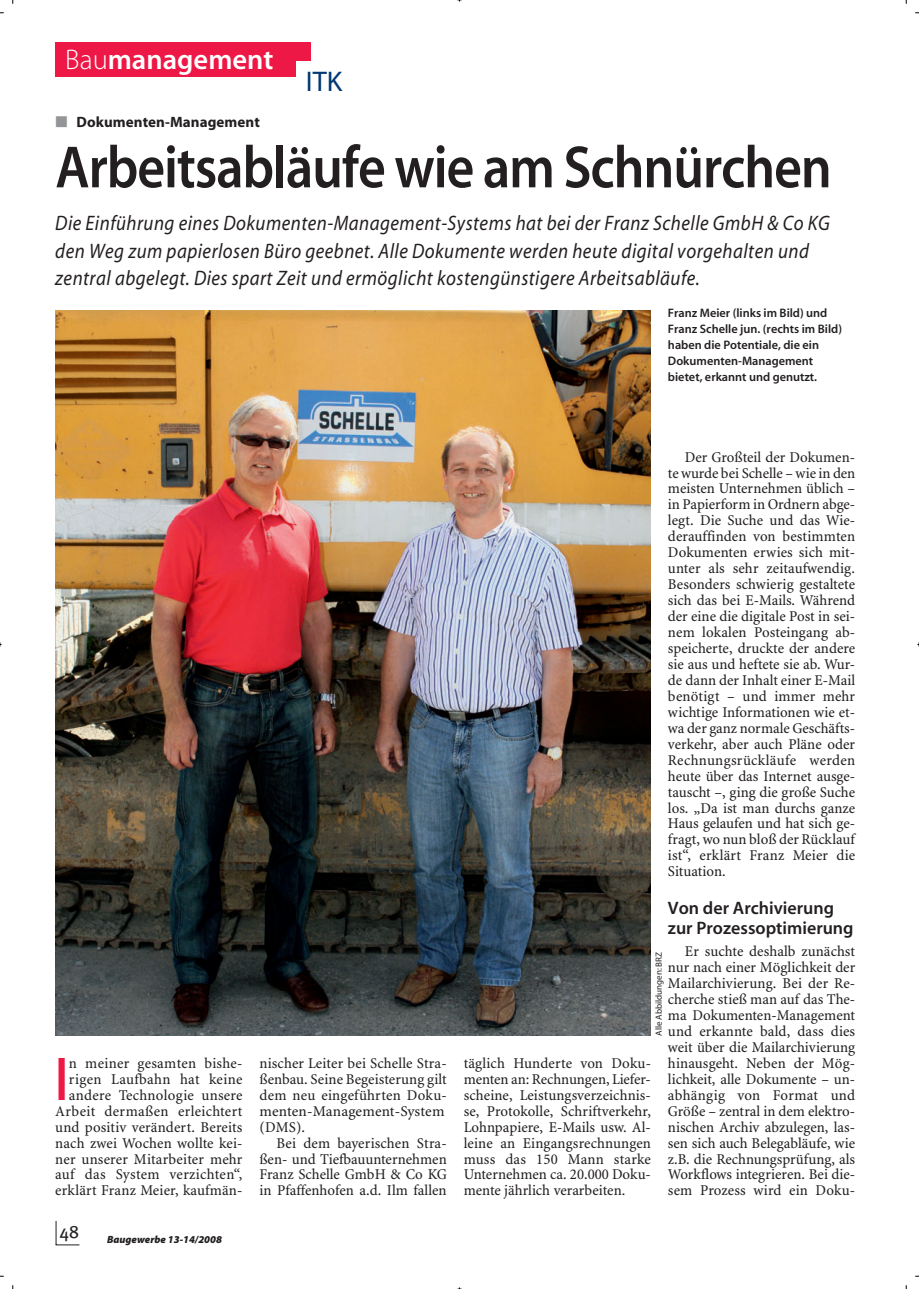
<style>
.page{position:relative;width:919px;height:1289px;background:#fff}
.page>*{position:absolute;margin:0;border:0;box-sizing:border-box;transform-origin:0 0}
.t1{font:600 62.25px "Myriad T1";color:#ed1845;scale:.8 1}
.t2{font:600 60px "Myriad T1";letter-spacing:-.02em;color:#231f20;scale:.9 1}
.t3{font:600 28.5px "Myriad T1";color:#fff}
.t4{font:28.5px "Myriad T1";color:#013874}
.t5{font:italic 21px/27.6px "Myriad T1";letter-spacing:.025em;color:#231f20;scale:.9 1}
.t6{font:600 18px/20.5px "Myriad T1";color:#231f20}
.t7{font:18px "Meta Plus";color:#231f20}
.t8{font:15px/15.9px "RM Minion Mager";letter-spacing:.01em;color:#231f20;text-align:justify}
.t9{font:700 15px "Myriad T1";letter-spacing:.005em;color:#231f20}
.t10{font:600 12.3px/15.9px "Myriad T1";color:#231f20}
.t11{font:italic 900 10.5px "Myriad T1";color:#231f20}
.t12{font:9px "Myriad T1";color:#231f20}
.s1{font-weight:300}
.s2{font-family:"Bundesbahn Pi Two";font-weight:400;font-size:21px;color:#939598}
</style>
<div class="page">
<svg style="left:56px;top:1221px;width:23px;height:24px"></svg>
<div style="left:55px;top:43px;width:255px;height:34px;background:#ed1845"></div>
<div style="left:296px;top:62px;width:414px;height:34px;background:#fff"></div>
<img style="left:55px;top:310px;width:596px;height:725px">
<h3 class="t3" style="left:65px;top:48px;width:210px"><span class="s1">Bau</span> management</h3>
<h3 class="t4" style="left:306px;top:70px;width:38px">ITK</h3>
<p class="t9" style="left:55px;top:116px;width:206px"><span class="s2">-</span> Dokumenten-Management</p>
<h2 class="t2" style="left:55px;top:144px;width:864px">Arbeitsabläufe wie am Schnürchen</h2>
<p class="t5" style="left:55px;top:210px;width:862px">Die Einführung eines Dokumenten-Management-Systems hat bei der Franz Schelle GmbH &amp; Co KG den Weg zum papierlosen Büro geebnet. Alle Dokumente werden heute digital vorgehalten und zentral abgelegt. Dies spart Zeit und ermöglicht kostengünstigere Arbeitsabläufe.</p>
<p class="t10" style="left:668px;top:306px;width:175px">Franz Meier (links im Bild) und<br>Franz Schelle jun. (rechts im Bild) haben die Potentiale, die ein<br>Dokumenten-Management bietet, erkannt und genutzt.</p>
<p class="t8" style="left:55px;top:1056px;width:189px;text-align:right">n meiner gesamten bishe&shy;rigen Laufbahn hat keine andere Technologie unsere<br>Arbeit dermaßen erleichtert und positiv verändert. Bereits nach zwei Wochen wollte kei&shy;ner unserer Mitarbeiter mehr auf das System verzichten“, erklärt Franz Meier, kaufmän-</p>
<h1 class="t1" style="left:55px;top:1055px;width:18px">I</h1>
<p class="t7" style="left:59px;top:1224px;width:21px">48</p>
<p class="t11" style="left:107px;top:1235px;width:116px">Baugewerbe 13-14/2008</p>
<p class="t8" style="left:259px;top:1056px;width:189px;text-align:left">nischer Leiter bei Schelle Stra&shy;ßenbau. Seine Begeisterung gilt dem neu eingeführten Doku&shy;menten-Management-System (DMS).</p>
<p class="t8" style="left:259px;top:1135px;width:189px;text-indent:17px">Bei dem bayerischen Stra&shy;ßen- und Tiefbauunternehmen Franz Schelle GmbH &amp; Co KG in Pfaffenhofen a.d. Ilm fallen</p>
<p class="t8" style="left:668px;top:450px;width:189px;text-indent:17px">Der Großteil der Dokumen&shy;te wurde bei Schelle – wie in den meisten Unternehmen üblich – in Papierform in Ordnern abge&shy;legt. Die Suche und das Wie&shy;derauffinden von bestimmten Dokumenten erwies sich mit&shy;unter als sehr zeitaufwendig.<br>Besonders schwierig gestaltete sich das bei E-Mails. Während der eine die digitale Post in sei&shy;nem lokalen Posteingang ab&shy;speicherte, druckte der andere sie aus und heftete sie ab. Wur&shy;de dann der Inhalt einer E-Mail benötigt – und immer mehr wichtige Informationen wie et&shy;wa der ganz normale Geschäfts&shy;verkehr, aber auch Pläne oder Rechnungsrückläufe werden heute über das Internet ausge&shy;tauscht –, ging die große Suche los. „Da ist man durchs ganze Haus gelaufen und hat sich ge&shy;fragt, wo nun bloß der Rücklauf ist“, erklärt Franz Meier die Situation.</p>
<p class="t6" style="left:668px;top:899px;width:187px">Von der Archivierung zur Prozessoptimierung</p>
<p class="t8" style="left:668px;top:944px;width:189px;text-indent:17px">Er suchte deshalb zunächst nur nach einer Möglichkeit der Mailarchivierung. Bei der Re&shy;cherche stieß man auf das The&shy;ma Dokumenten-Management und erkannte bald, dass dies weit über die Mailarchivierung hinausgeht. Neben der Mög&shy;lichkeit, alle Dokumente – un&shy;abhängig von Format und Größe – zentral in dem elektro&shy;nischen Archiv abzulegen, las&shy;sen sich auch Belegabläufe, wie z.B. die Rechnungsprüfung, als Workflows integrieren. Bei die&shy;sem Prozess wird ein Doku-</p>
<p class="t12" style="left:655px;top:1035px;width:85px;rotate:-90deg">Alle Abbildungen: BRZ</p>
<p class="t8" style="left:463px;top:1056px;width:189px">täglich Hunderte von Doku&shy;menten an: Rechnungen, Liefer&shy;scheine, Leistungsverzeichnis&shy;se, Protokolle, Schriftverkehr, Lohnpapiere, E-Mails usw. Al&shy;leine an Eingangsrechnungen muss das 150 Mann starke Unternehmen ca. 20.000 Doku&shy;mente jährlich verarbeiten.</p>
</div>
